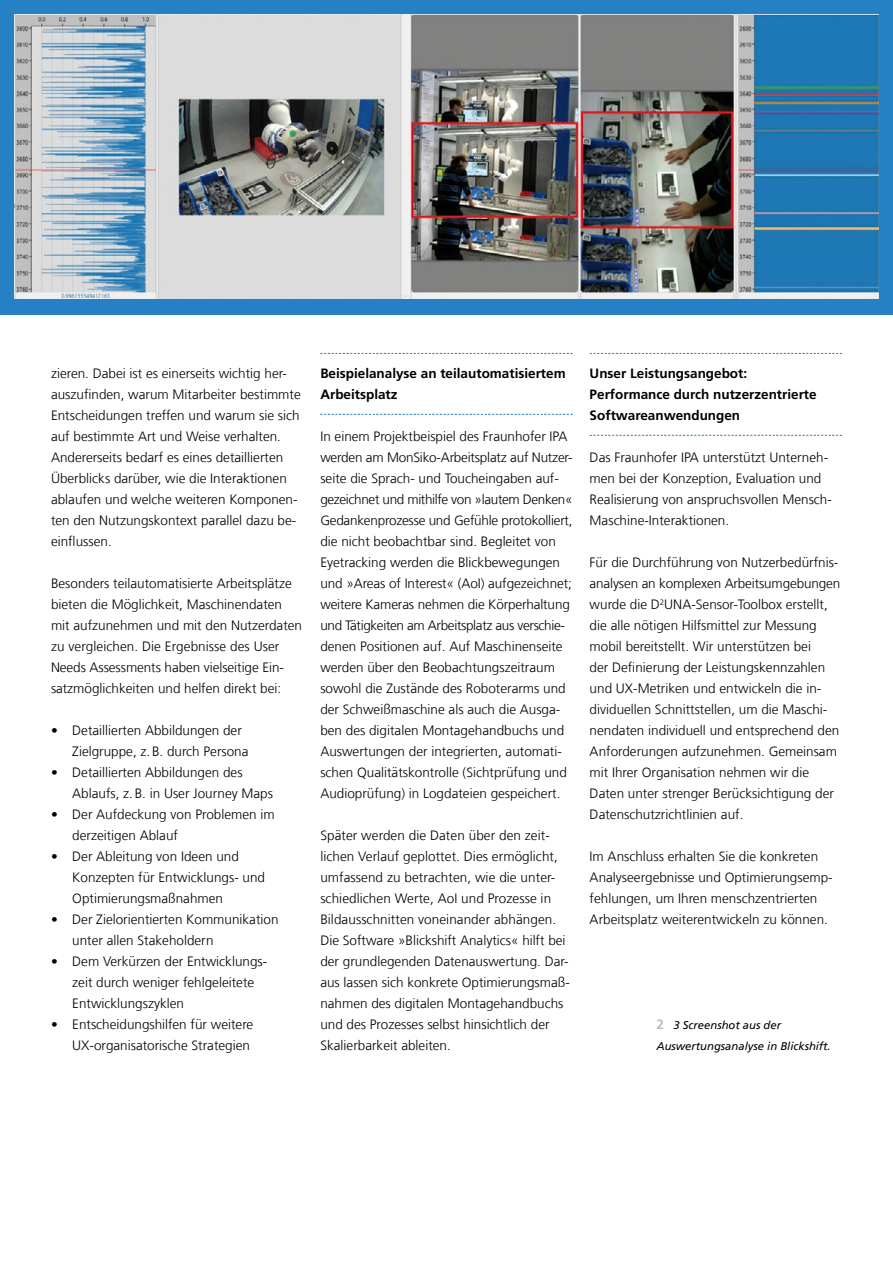
<style>
.page{position:relative;width:893px;height:1263px;background:#fff}
.page>*{position:absolute;margin:0;border:0;box-sizing:border-box;transform-origin:0 0}
.t1{font:300 13.5px/21px "Frutiger LT Com";color:#000}
.t2{font:700 13.5px/21px "Frutiger LT Com";color:#000}
.t3{font:italic 11.25px/21px "Frutiger LT Com";color:#000}
.s1{font-weight:700;font-style:normal;font-size:13.5px;color:#bcbcbc}
</style>
<div class="page">
<div style="left:0;top:0;width:893px;height:315px;background:#2581c4"></div>
<svg style="left:590px;top:353px;width:252px;height:1px"></svg>
<svg style="left:590px;top:435px;width:252px;height:1px"></svg>
<svg style="left:320px;top:353px;width:253px;height:1px"></svg>
<svg style="left:320px;top:414px;width:253px;height:1px"></svg>
<img style="left:15px;top:15px;width:864px;height:284px">
<p class="t1" style="left:51px;top:363px;width:251px">zieren. Dabei ist es einerseits wichtig her&shy;auszufinden, warum Mitarbeiter bestimmte Entscheidungen treffen und warum sie sich auf bestimmte Art und Weise verhalten.<br>Andererseits bedarf es eines detaillierten Überblicks darüber, wie die Interaktionen ablaufen und welche weiteren Komponen&shy;ten den Nutzungskontext parallel dazu be&shy;einflussen.</p>
<p class="t1" style="left:51px;top:573px;width:253px">Besonders teilautomatisierte Arbeitsplätze bieten die Möglichkeit, Maschinendaten mit aufzunehmen und mit den Nutzerdaten zu vergleichen. Die Ergebnisse des User Needs Assessments haben vielseitige Ein&shy;satzmöglichkeiten und helfen direkt bei:</p>
<p class="t1" style="left:72px;top:720px;width:178px;text-indent:-21px">• Detaillierten Abbildungen der<br>Zielgruppe, z.B. durch Persona</p>
<p class="t1" style="left:72px;top:762px;width:202px;text-indent:-21px">• Detaillierten Abbildungen des<br>Ablaufs, z.B. in User Journey Maps</p>
<p class="t1" style="left:72px;top:804px;width:204px;text-indent:-21px">• Der Aufdeckung von Problemen im derzeitigen Ablauf</p>
<p class="t1" style="left:72px;top:846px;width:194px;text-indent:-21px">• Der Ableitung von Ideen und<br>Konzepten für Entwicklungs- und<br>Optimierungsmaßnahmen</p>
<p class="t1" style="left:72px;top:909px;width:208px;text-indent:-21px">• Der Zielorientierten Kommunikation unter allen Stakeholdern</p>
<p class="t1" style="left:72px;top:951px;width:197px;text-indent:-21px">• Dem Verkürzen der Entwicklungs&shy;zeit durch weniger fehlgeleitete<br>Entwicklungszyklen</p>
<p class="t1" style="left:51px;top:1014px;width:204px;text-align:right">• Entscheidungshilfen für weitere<br>UX-organisatorische Strategien</p>
<p class="t2" style="left:320px;top:363px;width:247px">Beispielanalyse an teilautomatisiertem<br>Arbeitsplatz</p>
<p class="t1" style="left:320px;top:426px;width:254px">In einem Projektbeispiel des Fraunhofer IPA werden am MonSiko-Arbeitsplatz auf Nutzer&shy;seite die Sprach- und Toucheingaben auf&shy;gezeichnet und mithilfe von »lautem Denken« Gedankenprozesse und Gefühle protokolliert, die nicht beobachtbar sind. Begleitet von Eyetracking werden die Blickbewegungen und »Areas of Interest« (AoI) aufgezeichnet; weitere Kameras nehmen die Körperhaltung und Tätigkeiten am Arbeitsplatz aus verschie&shy;denen Positionen auf. Auf Maschinenseite werden über den Beobachtungszeitraum sowohl die Zustände des Roboterarms und der Schweißmaschine als auch die Ausga&shy;ben des digitalen Montagehandbuchs und Auswertungen der integrierten, automati&shy;schen Qualitätskontrolle (Sichtprüfung und Audioprüfung) in Logdateien gespeichert.</p>
<p class="t1" style="left:320px;top:825px;width:251px">Später werden die Daten über den zeit&shy;lichen Verlauf geplottet. Dies ermöglicht, umfassend zu betrachten, wie die unter&shy;schiedlichen Werte, AoI und Prozesse in Bildausschnitten voneinander abhängen.<br>Die Software »Blickshift Analytics« hilft bei der grundlegenden Datenauswertung. Dar&shy;aus lassen sich konkrete Optimierungsmaß&shy;nahmen des digitalen Montagehandbuchs und des Prozesses selbst hinsichtlich der Skalierbarkeit ableiten.</p>
<p class="t2" style="left:590px;top:363px;width:229px">Unser Leistungsangebot:<br>Performance durch nutzerzentrierte<br>Softwareanwendungen</p>
<p class="t1" style="left:590px;top:447px;width:244px">Das Fraunhofer IPA unterstützt Unterneh&shy;men bei der Konzeption, Evaluation und Realisierung von anspruchsvollen Mensch-Maschine-Interaktionen.</p>
<p class="t1" style="left:590px;top:552px;width:252px">Für die Durchführung von Nutzerbedürfnis&shy;analysen an komplexen Arbeitsumgebungen wurde die D<sup>2</sup>UNA-Sensor-Toolbox erstellt, die alle nötigen Hilfsmittel zur Messung mobil bereitstellt. Wir unterstützen bei<br>der Definierung der Leistungskennzahlen und UX-Metriken und entwickeln die in&shy;dividuellen Schnittstellen, um die Maschi&shy;nendaten individuell und entsprechend den Anforderungen aufzunehmen. Gemeinsam mit Ihrer Organisation nehmen wir die Daten unter strenger Berücksichtigung der Datenschutzrichtlinien auf.</p>
<p class="t1" style="left:590px;top:846px;width:245px">Im Anschluss erhalten Sie die konkreten Analyseergebnisse und Optimierungsemp&shy;fehlungen, um Ihren menschzentrierten Arbeitsplatz weiterentwickeln zu können.</p>
<p class="t3" style="left:657px;top:1015px;width:176px"><span class="s1">2</span> 3 Screenshot aus der<br>Auswertungsanalyse in Blickshift.</p>
</div>
